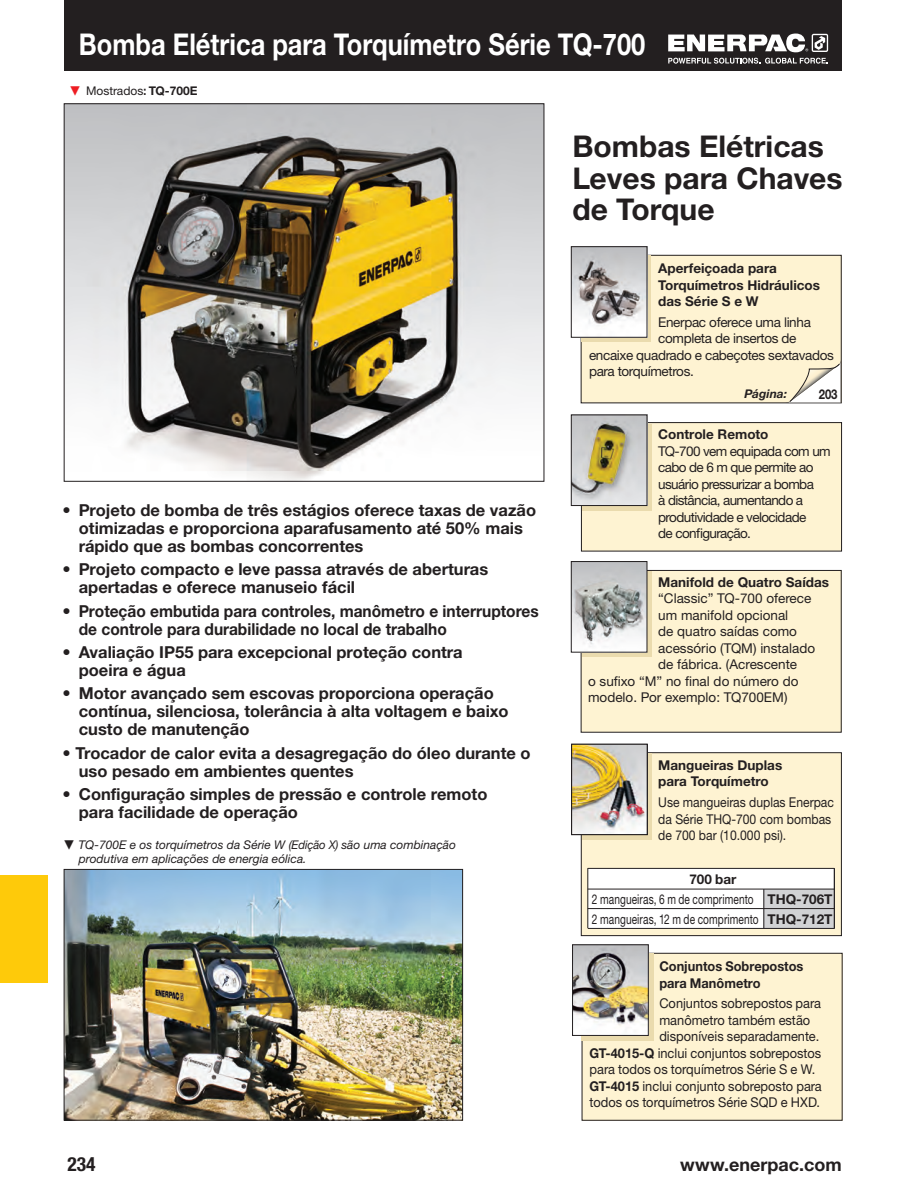
<style>
.page{position:relative;width:918px;height:1188px;background:#fff}
.page>*{position:absolute;margin:0;border:0;box-sizing:border-box;transform-origin:0 0}
.t1{font:700 30px "Helvetica Neue LTW1 G";color:#fff;scale:.85 1}
.t2{font:700 30px/31.5px "Helvetica Neue LTW1 G";color:#231f20}
.Normaal{font:700 condensed 19.5px "Helvetica Neue LTW1 G";color:#231f20}
.t3{font:700 18px "Helvetica Neue LTW1 G";color:#231f20}
.t4{font:700 16.5px/18px "Helvetica Neue LTW1 G";color:#231f20}
.Info_Box_Body{font:13.5px "Helvetica Neue LTW1 G";color:#231f20;scale:.95 1}
.Info_Box_Body-2{font:13.5px "Helvetica Neue LTW1 G";color:#231f20}
.Info_Box_Heading{font:700 13.5px/16.5px "Helvetica Neue LTW1 G";color:#231f20}
.Info_Box_Body-3{font:13.5px/16.5px "Helvetica Neue LTW1 G";letter-spacing:-.045em;color:#231f20}
.Info_Box_Body-4{font:13.5px "Helvetica Neue LTW1 G";letter-spacing:-.025em;color:#231f20}
.Info_Box_Body-5{font:13.5px/16.5px "Helvetica Neue LTW1 G";color:#231f20;scale:.9 1}
.Info_Box_Body-6{font:13.5px "Helvetica Neue LTW1 G";color:#231f20;scale:.75 1}
.Info_Box_Heading-2{font:700 13.5px/16.5px "Helvetica Neue LTW1 G";color:#231f20;scale:.95 1}
.Info_Box_Heading-3{font:700 13.5px "Helvetica Neue LTW1 G";color:#231f20;scale:.84 1}
.t5{font:italic 12px/14.2px "Helvetica Neue LTW1 G";color:#231f20}
.t6{font:12px "Helvetica Neue LTW1 G";color:#231f20}
.t7{font:italic 700 12px "Helvetica Neue LTW1 G";color:#231f20}
.s1{color:#ee1d23}
.s2{font-weight:700;font-stretch:condensed}
.s3{font-weight:700}
</style>
<div class="page">
<div style="left:0;top:875px;width:48px;height:108px;background:#feca0a"></div>
<img style="left:66px;top:105px;width:476px;height:375px">
<div style="left:581px;top:255px;width:260px;height:148px;background:#fef3d2"></div>
<div style="left:581px;top:255px;width:261px;height:148px;border:1px solid #231f20"></div>
<div style="left:582px;top:256px;width:69px;height:86px;background:linear-gradient(to right,#eadbae,#eadbae)"></div>
<img style="left:573px;top:248px;width:72px;height:88px">
<div style="left:571px;top:246px;width:76px;height:92px;border:1px solid #231f20"></div>
<div style="left:581px;top:753px;width:260px;height:183px;background:#fef3d2"></div>
<div style="left:581px;top:752px;width:261px;height:184px;border:1px solid #231f20"></div>
<svg style="left:582px;top:753px;width:69px;height:86px"></svg>
<img style="left:574px;top:746px;width:71px;height:87px">
<div style="left:571px;top:744px;width:77px;height:91px;border:1px solid #231f20"></div>
<div style="left:581px;top:570px;width:260px;height:162px;background:#fef3d2"></div>
<div style="left:581px;top:570px;width:261px;height:163px;border:1px solid #231f20"></div>
<div style="left:582px;top:571px;width:69px;height:86px;background:linear-gradient(to right,#eadbae,#eadbae)"></div>
<img style="left:573px;top:563px;width:72px;height:88px">
<div style="left:571px;top:561px;width:76px;height:92px;border:1px solid #231f20"></div>
<div style="left:588px;top:868px;width:246px;height:60px;background:#fff"></div>
<div style="left:764px;top:889px;width:70px;height:40px;background:#d1d2d4"></div>
<hr style="left:588px;top:928px;width:246px;height:1px;background:#231f20">
<hr style="left:588px;top:868px;width:1px;height:60px;background:#231f20">
<hr style="left:588px;top:868px;width:246px;height:1px;background:#231f20">
<hr style="left:588px;top:889px;width:246px;height:1px;background:#231f20">
<hr style="left:588px;top:908px;width:246px;height:1px;background:#231f20">
<hr style="left:764px;top:889px;width:1px;height:39px;background:#231f20">
<hr style="left:834px;top:868px;width:1px;height:61px;background:#231f20">
<svg style="left:785px;top:359px;width:56px;height:45px"></svg>
<div style="left:581px;top:423px;width:261px;height:128px;background:#fef3d2"></div>
<div style="left:581px;top:422px;width:261px;height:129px;border:1px solid #231f20"></div>
<div style="left:582px;top:424px;width:69px;height:86px;background:linear-gradient(to right,#e5d6aa,#e6d7ab)"></div>
<img style="left:573px;top:417px;width:72px;height:87px">
<div style="left:571px;top:415px;width:76px;height:91px;border:1px solid #231f20"></div>
<img style="left:66px;top:871px;width:395px;height:248px">
<div style="left:64px;top:869px;width:399px;height:252px;border:1px solid #231f20"></div>
<div style="left:582px;top:953px;width:260px;height:167px;background:#fef3d2"></div>
<div style="left:582px;top:953px;width:261px;height:168px;border:1px solid #231f20"></div>
<div style="left:581px;top:954px;width:73px;height:87px;background:#eadbae"></div>
<img style="left:574px;top:946px;width:73px;height:88px">
<div style="left:572px;top:944px;width:77px;height:92px;border:1px solid #231f20"></div>
<div style="left:64px;top:0;width:778px;height:71px;background:#231f20"></div>
<svg style="left:668px;top:34px;width:160px;height:18px"></svg>
<svg style="left:668px;top:58px;width:160px;height:6px"></svg>
<p class="t1" style="left:79px;top:25px;width:668px">Bomba Elétrica para Torquímetro Série TQ-700</p>
<p class="t6" style="left:69px;top:83px;width:130px"><span class="s1">▼</span> Mostrados<span class="s2">:</span> <span class="s3">TQ-700E</span></p>
<p class="t4" style="left:79px;top:501px;width:459px;text-indent:-16px">• Projeto de bomba de três estágios oferece taxas de vazão otimizadas e proporciona aparafusamento até 50% mais rápido que as bombas concorrentes</p>
<p class="t4" style="left:79px;top:560px;width:411px;text-indent:-16px">• Projeto compacto e leve passa através de aberturas apertadas e oferece manuseio fácil</p>
<p class="t4" style="left:79px;top:602px;width:462px;text-indent:-16px">• Proteção embutida para controles, manômetro e interruptores de controle para durabilidade no local de trabalho</p>
<p class="t4" style="left:79px;top:643px;width:385px;text-indent:-16px">• Avaliação IP55 para excepcional proteção contra poeira e água</p>
<p class="t4" style="left:79px;top:684px;width:431px;text-indent:-16px">• Motor avançado sem escovas proporciona operação contínua, silenciosa, tolerância à alta voltagem e baixo custo de manutenção</p>
<p class="t4" style="left:79px;top:744px;width:453px;text-indent:-16px">• Trocador de calor evita a desagregação do óleo durante o uso pesado em ambientes quentes</p>
<p class="t4" style="left:79px;top:785px;width:410px;text-indent:-16px">• Configuração simples de pressão e controle remoto para facilidade de operação</p>
<p class="t5" style="left:79px;top:838px;width:379px;text-indent:-15px">▼ TQ-700E e os torquímetros da Série W (Edição X) são uma combinação produtiva em aplicações de energia eólica.</p>
<p class="t2" style="left:572px;top:131px;width:272px">Bombas Elétricas<br>Leves para Chaves de Torque</p>
<p class="Info_Box_Heading" style="left:658px;top:260px;width:163px">Aperfeiçoada para<br>Torquímetros Hidráulicos das Série S e W</p>
<p class="Info_Box_Body-4" style="left:658px;top:314px;width:154px">Enerpac oferece uma linha</p>
<p class="Info_Box_Body-4" style="left:658px;top:330px;width:140px">completa de insertos de</p>
<p class="Info_Box_Body-4" style="left:589px;top:347px;width:246px">encaixe quadrado e cabeçotes sextavados</p>
<p class="Info_Box_Body-4" style="left:589px;top:363px;width:106px">para torquímetros.</p>
<p class="t7" style="left:744px;top:386px;width:44px">Página:</p>
<p class="Info_Box_Heading-3" style="left:819px;top:386px;width:24px">203</p>
<p class="Info_Box_Heading" style="left:658px;top:426px;width:112px">Controle Remoto</p>
<p class="Info_Box_Body-3" style="left:658px;top:443px;width:174px">TQ-700 vem equipada com um cabo de 6 m que permite ao usuário pressurizar a bomba<br>à distância, aumentando a produtividade e velocidade<br>de configuração.</p>
<p class="Info_Box_Heading" style="left:658px;top:573px;width:172px">Manifold de Quatro Saídas</p>
<p class="Info_Box_Body-2" style="left:658px;top:590px;width:155px">“Classic” TQ-700 oferece</p>
<p class="Info_Box_Body-2" style="left:658px;top:606px;width:132px">um manifold opcional</p>
<p class="Info_Box_Body-2" style="left:658px;top:623px;width:140px">de quatro saídas como</p>
<p class="Info_Box_Body-2" style="left:658px;top:639px;width:158px">acessório (TQM) instalado</p>
<p class="Info_Box_Body-2" style="left:658px;top:656px;width:140px">de fábrica. (Acrescente</p>
<p class="Info_Box_Body-2" style="left:588px;top:672px;width:212px">o sufixo “M” no final do número do</p>
<p class="Info_Box_Body-2" style="left:588px;top:689px;width:201px">modelo. Por exemplo: TQ700EM)</p>
<p class="Info_Box_Heading" style="left:658px;top:757px;width:126px">Mangueiras Duplas para Torquímetro</p>
<p class="Info_Box_Body-5" style="left:658px;top:794px;width:197px">Use mangueiras duplas Enerpac da Série THQ-700 com bombas de 700 bar (10.000 psi).</p>
<p class="Info_Box_Heading" style="left:689px;top:870px;width:49px">700 bar</p>
<p class="Info_Box_Heading" style="left:768px;top:891px;width:67px">THQ-706T</p>
<p class="Info_Box_Heading" style="left:768px;top:911px;width:67px">THQ-712T</p>
<p class="Info_Box_Body-6" style="left:592px;top:891px;width:217px">2 mangueiras, 6 m de comprimento</p>
<p class="Info_Box_Body-6" style="left:592px;top:911px;width:224px">2 mangueiras, 12 m de comprimento</p>
<p class="Info_Box_Heading" style="left:764px;top:892px;width:65px">THC-7062</p>
<p class="Info_Box_Heading-2" style="left:659px;top:958px;width:153px">Conjuntos Sobrepostos para Manômetro</p>
<p class="Info_Box_Body" style="left:659px;top:995px;width:172px">Conjuntos sobrepostos para</p>
<p class="Info_Box_Body" style="left:659px;top:1012px;width:160px">manômetro também estão</p>
<p class="Info_Box_Body" style="left:659px;top:1028px;width:170px">disponíveis separadamente.</p>
<p class="Info_Box_Body" style="left:590px;top:1045px;width:245px"><span class="s3">GT-4015-Q</span> inclui conjuntos sobrepostos</p>
<p class="Info_Box_Body" style="left:590px;top:1061px;width:239px">para todos os torquímetros Série S e W.</p>
<p class="Info_Box_Body" style="left:590px;top:1078px;width:246px"><span class="s3">GT-4015</span> inclui conjunto sobreposto para</p>
<p class="Info_Box_Body" style="left:590px;top:1094px;width:244px">todos os torquímetros Série SQD e HXD.</p>
<p class="Normaal" style="left:68px;top:1153px;width:30px">234</p>
<p class="t3" style="left:680px;top:1153px;width:163px">www.enerpac.com</p>
</div>
